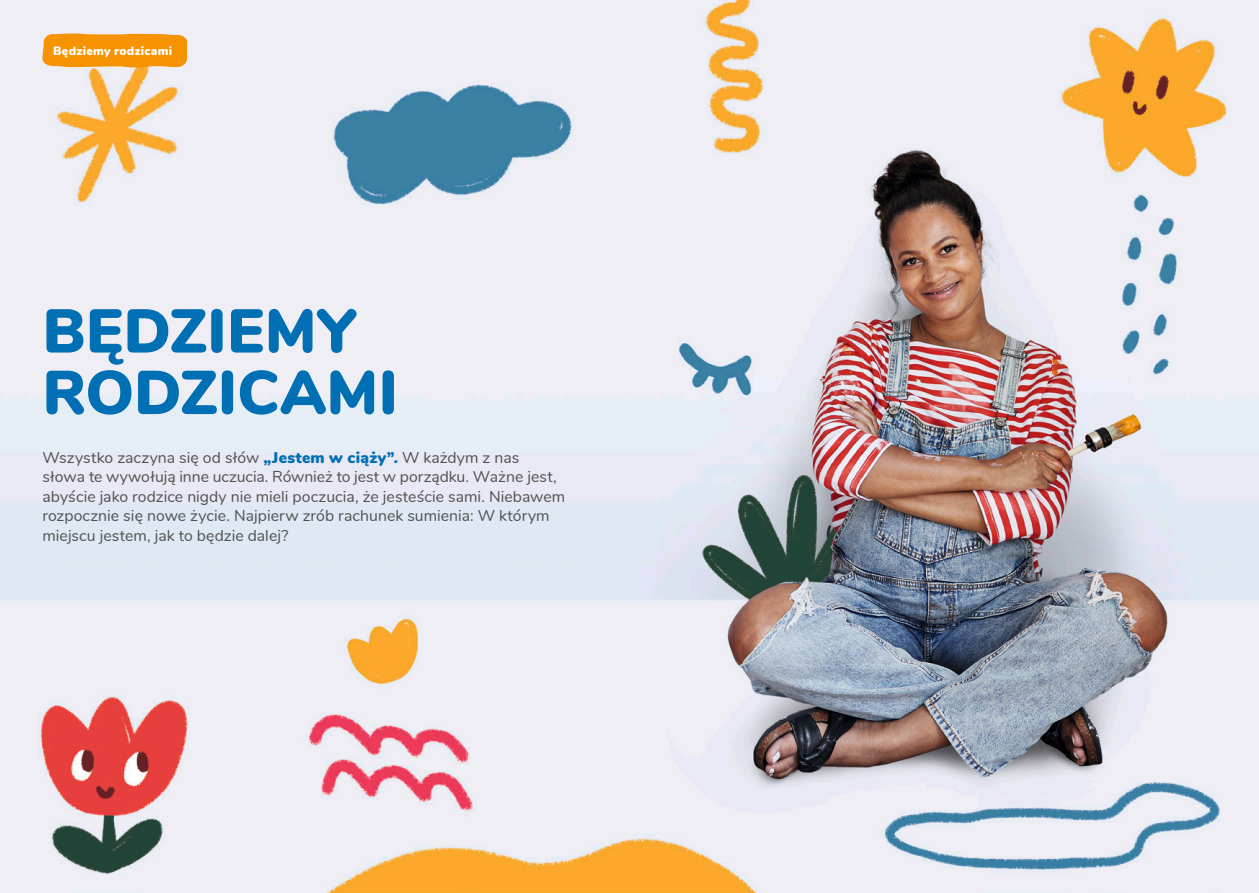
<style>
.page{position:relative;width:1259px;height:893px;background:#fff}
.page>*{position:absolute;margin:0;border:0;box-sizing:border-box;transform-origin:0 0}
.t1{font:900 61.5px/61.5px "Nunito";color:#006fb4}
.t2{font:15.75px/19.5px "Nunito";color:#50504f}
.t3{font:900 12px "Nunito";letter-spacing:.02em;color:#fff}
.s1{font-weight:900;color:#006fb4}
</style>
<div class="page">
<img style="left:0;top:0;width:1259px;height:893px">
<svg style="left:43px;top:34px;width:144px;height:34px;background:#f4980e"></svg>
<p class="t3" style="left:53px;top:42px;width:120px">Będziemy rodzicami</p>
<h1 class="t1" style="left:43px;top:297px;width:357px">BĘDZIEMY<br>RODZICAMI</h1>
<p class="t2" style="left:43px;top:447px;width:524px">Wszystko zaczyna się od słów <span class="s1">„Jestem w ciąży”.</span> W każdym z nas słowa te wywołują inne uczucia. Również to jest w porządku. Ważne jest, abyście jako rodzice nigdy nie mieli poczucia, że jesteście sami. Niebawem rozpocznie się nowe życie. Najpierw zrób rachunek sumienia: W którym miejscu jestem, jak to będzie dalej?</p>
</div>
